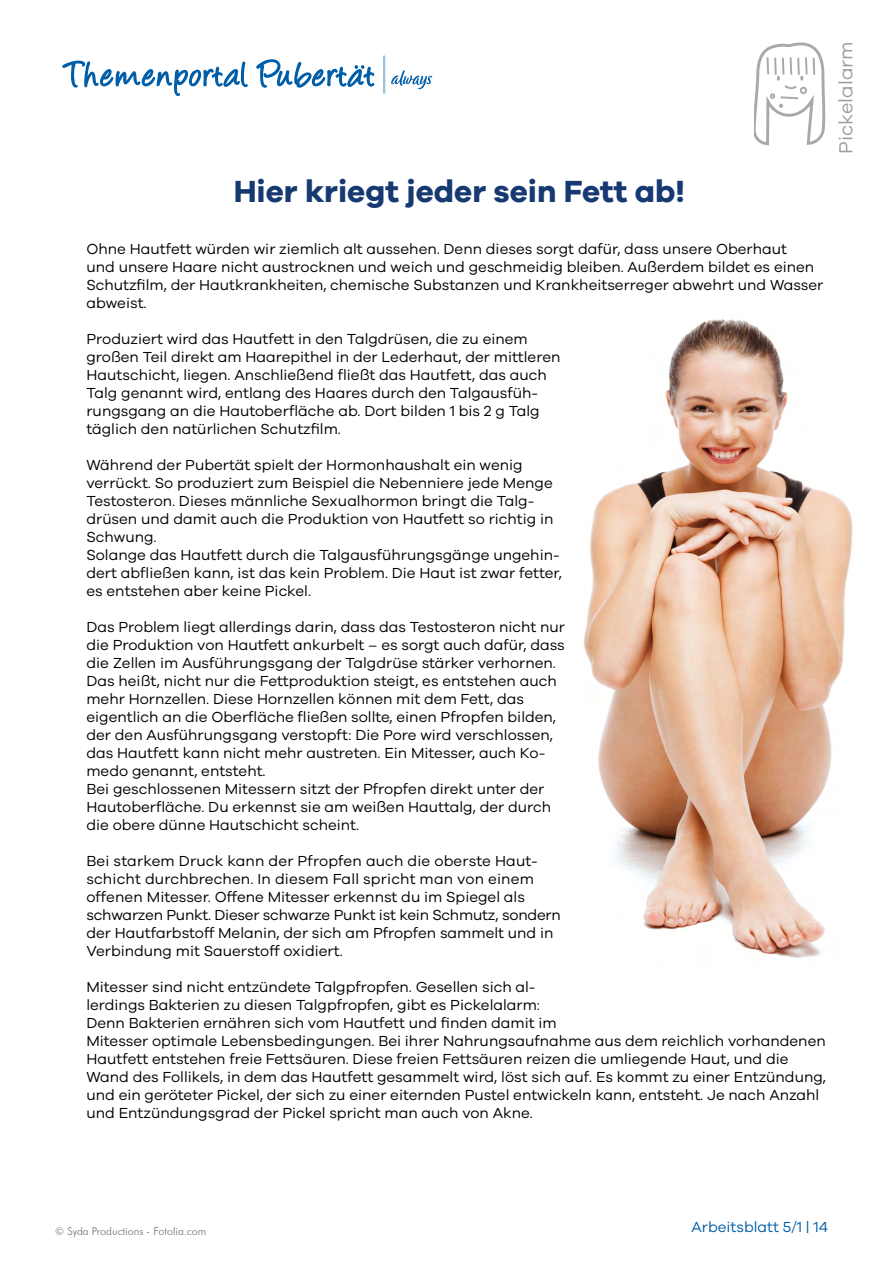
<style>
.page{position:relative;width:893px;height:1263px;background:#fff}
.page>*{position:absolute;margin:0;border:0;box-sizing:border-box;transform-origin:0 0}
.t1{font:700 31.5px "Galano Grotesque";color:#163971}
.t2{font:19.5px "Galano Grotesque";color:#9c9e9e}
.t3{font:15px/18px "Galano Grotesque";color:#000}
.t4{font:15px "Galano Grotesque";color:#005ea8}
.t5{font:300 10.8px "Futura BT";color:#776c68}
</style>
<div class="page">
<svg style="left:383px;top:55px;width:2px;height:39px"></svg>
<svg style="left:391px;top:70px;width:41px;height:19px"></svg>
<svg style="left:62px;top:60px;width:186px;height:37px"></svg>
<svg style="left:256px;top:59px;width:119px;height:29px"></svg>
<svg style="left:754px;top:42px;width:71px;height:103px"></svg>
<img style="left:583px;top:319px;width:270px;height:639px">
<h1 class="t1" style="left:234px;top:171px;width:453px">Hier kriegt jeder sein Fett ab!</h1>
<p class="t3" style="left:86px;top:239px;width:738px">Ohne Hautfett würden wir ziemlich alt aussehen. Denn dieses sorgt dafür, dass unsere Oberhaut<br>und unsere Haare nicht austrocknen und weich und geschmeidig bleiben. Außerdem bildet es einen Schutzfilm, der Hautkrankheiten, chemische Substanzen und Krankheitserreger abwehrt und Wasser abweist.</p>
<p class="t3" style="left:86px;top:329px;width:475px">Produziert wird das Hautfett in den Talgdrüsen, die zu einem großen Teil direkt am Haarepithel in der Lederhaut, der mittleren Hautschicht, liegen. Anschließend fließt das Hautfett, das auch Talg genannt wird, entlang des Haares durch den Talgausfüh&shy;rungsgang an die Hautoberfläche ab. Dort bilden 1 bis 2 g Talg täglich den natürlichen Schutzfilm.</p>
<p class="t3" style="left:86px;top:455px;width:477px">Während der Pubertät spielt der Hormonhaushalt ein wenig verrückt. So produziert zum Beispiel die Nebenniere jede Menge Testosteron. Dieses männliche Sexualhormon bringt die Talg&shy;drüsen und damit auch die Produktion von Hautfett so richtig in Schwung.<br>Solange das Hautfett durch die Talgausführungsgänge ungehin&shy;dert abfließen kann, ist das kein Problem. Die Haut ist zwar fetter, es entstehen aber keine Pickel.</p>
<p class="t3" style="left:86px;top:617px;width:480px">Das Problem liegt allerdings darin, dass das Testosteron nicht nur die Produktion von Hautfett ankurbelt – es sorgt auch dafür, dass die Zellen im Ausführungsgang der Talgdrüse stärker verhornen.<br>Das heißt, nicht nur die Fettproduktion steigt, es entstehen auch mehr Hornzellen. Diese Hornzellen können mit dem Fett, das eigentlich an die Oberfläche fließen sollte, einen Pfropfen bilden, der den Ausführungsgang verstopft: Die Pore wird verschlossen, das Hautfett kann nicht mehr austreten. Ein Mitesser, auch Ko&shy;medo genannt, entsteht.<br>Bei geschlossenen Mitessern sitzt der Pfropfen direkt unter der Hautoberfläche. Du erkennst sie am weißen Hauttalg, der durch die obere dünne Hautschicht scheint.</p>
<p class="t3" style="left:86px;top:851px;width:476px">Bei starkem Druck kann der Pfropfen auch die oberste Haut&shy;schicht durchbrechen. In diesem Fall spricht man von einem offenen Mitesser. Offene Mitesser erkennst du im Spiegel als schwarzen Punkt. Dieser schwarze Punkt ist kein Schmutz, sondern der Hautfarbstoff Melanin, der sich am Pfropfen sammelt und in Verbindung mit Sauerstoff oxidiert.</p>
<p class="t3" style="left:86px;top:977px;width:741px">Mitesser sind nicht entzündete Talgpfropfen. Gesellen sich al-<br>lerdings Bakterien zu diesen Talgpfropfen, gibt es Pickelalarm:<br>Denn Bakterien ernähren sich vom Hautfett und finden damit im<br>Mitesser optimale Lebensbedingungen. Bei ihrer Nahrungsaufnahme aus dem reichlich vorhandenen Hautfett entstehen freie Fettsäuren. Diese freien Fettsäuren reizen die umliegende Haut, und die Wand des Follikels, in dem das Hautfett gesammelt wird, löst sich auf. Es kommt zu einer Entzündung, und ein geröteter Pickel, der sich zu einer eiternden Pustel entwickeln kann, entsteht. Je nach Anzahl und Entzündungsgrad der Pickel spricht man auch von Akne.</p>
<h2 class="t2" style="left:834px;top:154px;width:114px;rotate:-90deg">Pickelalarm</h2>
<p class="t5" style="left:55px;top:1224px;width:153px">© Syda Productions - Fotolia.com</p>
<p class="t4" style="left:691px;top:1218px;width:138px">Arbeitsblatt 5/1 | 14</p>
</div>
